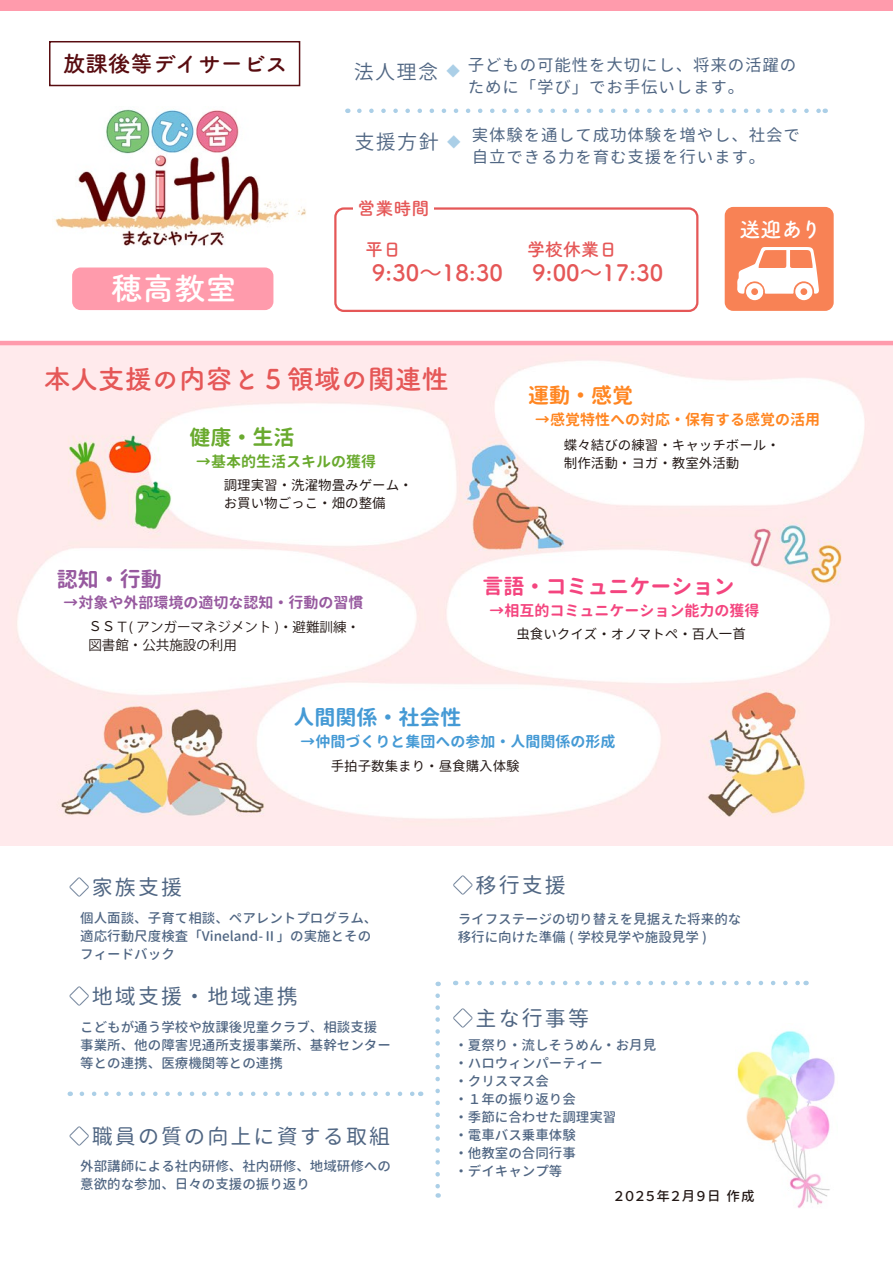
<style>
.page{position:relative;width:893px;height:1263px;background:#fff}
.page>*{position:absolute;margin:0;border:0;box-sizing:border-box;transform-origin:0 0}
.t1{font:700 31.5px "Tsuku A Rd Gothic";color:#fff}
.t2{font:700 27px "Tsuku A Rd Gothic";color:#e55757}
.t3{font:700 22.5px "Tsuku A Rd Gothic";color:#e55757}
.t4{font:700 22.5px "Tsuku A Rd Gothic";color:#580c10}
.t5{font:21px "Gen Jyuu Gothic X";letter-spacing:.1em;color:#506683}
.t6{font:700 21px "Gen Jyuu Gothic X";color:#f4457f}
.t7{font:700 21px "Gen Jyuu Gothic X";color:#459ad5}
.t8{font:700 21px "Gen Jyuu Gothic X";color:#97599f}
.t9{font:700 21px "Gen Jyuu Gothic X";color:#ff8622}
.t10{font:700 21px "Gen Jyuu Gothic X";color:#6aaa2f}
.t11{font:700 21px "Tsuku A Rd Gothic";color:#fff}
.t12{font:19.5px "Koz Go Pr 6 N";letter-spacing:.1em;color:#506683}
.t13{font:700 18px "Tsuku A Rd Gothic";color:#e55757}
.t14{font:16.5px/22.5px "Gen Jyuu Gothic X";letter-spacing:.05em;color:#506683}
.t15{font:700 15px "Gen Jyuu Gothic X";color:#459ad5}
.t16{font:700 15px "Gen Jyuu Gothic X";color:#97599f}
.t17{font:700 15px "Gen Jyuu Gothic X";color:#ff8622}
.t18{font:700 15px "Gen Jyuu Gothic X";color:#f4457f}
.t19{font:700 15px "Gen Jyuu Gothic X";color:#6aaa2f}
.t20{font:500 13.5px/18px "Gen Jyuu Gothic X";color:#506683}
.t21{font:13.5px/18px "Gen Jyuu Gothic X";color:#231815}
.t22{font:13.5px/17.9px "Koz Go Pr 6 N";color:#231815}
.t23{font:13.5px "Gen Jyuu Gothic X P Medium";letter-spacing:.1em;color:#231815}
.s1{font-size:13.5px;color:#abcfe7}
.s2{font-family:"irohamaru";font-weight:400}
.s3{font-family:"Gen Jyuu Gothic X"}
</style>
<div class="page">
<img style="left:0;top:345px;width:893px;height:500px">
<div style="left:725px;top:207px;width:109px;height:104px;background:#f88255;border-radius:9px"></div>
<div style="left:0;top:0;width:893px;height:10px;background:#ff9bac"></div>
<div style="left:72px;top:267px;width:201px;height:43px;background:#ff9bac;border-radius:9px"></div>
<hr style="left:0;top:341px;width:893px;height:4px;background:#ff9bac">
<svg style="left:467px;top:981px;width:332px;height:4px"></svg>
<svg style="left:82px;top:1091px;width:332px;height:5px"></svg>
<svg style="left:435px;top:996px;width:5px;height:202px"></svg>
<svg style="left:737px;top:247px;width:82px;height:53px"></svg>
<svg style="left:359px;top:109px;width:460px;height:4px"></svg>
<img style="left:55px;top:109px;width:251px;height:137px">
<img style="left:737px;top:1031px;width:98px;height:177px">
<div style="left:334px;top:207px;width:364px;height:105px;border:2px solid #e55757;border-radius:9px"></div>
<div style="left:353px;top:199px;width:81px;height:21px;background:#fff"></div>
<div style="left:49px;top:41px;width:251px;height:45px;border:2px solid #580c10"></div>
<h3 class="t4" style="left:63px;top:46px;width:227px">放課後等デイサービス</h3>
<h1 class="t1" style="left:111px;top:264px;width:127px">穂高教室</h1>
<h3 class="t12" style="left:354px;top:61px;width:107px">法人理念 <span class="s1">◆</span></h3>
<p class="t14" style="left:468px;top:53px;width:330px">子どもの可能性を大切にし、将来の活躍のために「学び」でお手伝いします。</p>
<h3 class="t12" style="left:355px;top:131px;width:107px">支援方針 <span class="s1">◆</span></h3>
<p class="t14" style="left:472px;top:123px;width:330px">実体験を通して成功体験を増やし、社会で自立できる力を育む支援を行います。</p>
<h3 class="t13" style="left:357px;top:194px;width:73px">営業時間</h3>
<h3 class="t13" style="left:365px;top:235px;width:254px">平日　　　　　　　学校休業日</h3>
<h3 class="t3" style="left:372px;top:255px;width:293px">9:30<span class="s2">〜</span>18:30　 9:00<span class="s2">〜</span>17:30</h3>
<h3 class="t11" style="left:740px;top:213px;width:83px">送迎あり</h3>
<h2 class="t2" style="left:44px;top:358px;width:406px">本人支援の内容と５領域の関連性</h2>
<h3 class="t10" style="left:189px;top:422px;width:106px">健康・生活</h3>
<p class="t19" style="left:196px;top:450px;width:182px">→基本的生活スキルの獲得</p>
<p class="t21" style="left:224px;top:476px;width:191px">調理実習・洗濯物畳みゲーム・お買い物ごっこ・畑の整備</p>
<h3 class="t8" style="left:57px;top:564px;width:106px">認知・行動</h3>
<p class="t16" style="left:64px;top:592px;width:301px">→対象や外部環境の適切な認知・行動の習慣</p>
<p class="t22" style="left:88px;top:618px;width:273px"><span class="s3">ＳＳ</span>Ｔ( アンガーマネジメント )・避難訓練・図書館・公共施設の利用</p>
<h3 class="t9" style="left:528px;top:380px;width:106px">運動・感覚</h3>
<p class="t17" style="left:535px;top:408px;width:286px">→感覚特性への対応・保有する感覚の活用</p>
<p class="t21" style="left:564px;top:435px;width:217px">蝶々結びの練習・キャッチボール・制作活動・ヨガ・教室外活動</p>
<h3 class="t6" style="left:483px;top:571px;width:253px">言語・コミュニケーション</h3>
<p class="t18" style="left:489px;top:599px;width:271px">→相互的コミュニケーション能力の獲得</p>
<p class="t21" style="left:516px;top:625px;width:231px">虫食いクイズ・オノマトペ・百人一首</p>
<h3 class="t7" style="left:294px;top:702px;width:170px">人間関係・社会性</h3>
<p class="t15" style="left:300px;top:731px;width:316px">→仲間づくりと集団への参加・人間関係の形成</p>
<p class="t21" style="left:331px;top:756px;width:191px">手拍子数集まり・昼食購入体験</p>
<h3 class="t5" style="left:69px;top:872px;width:115px">◇家族支援</h3>
<h3 class="t5" style="left:452px;top:870px;width:115px">◇移行支援</h3>
<p class="t20" style="left:80px;top:908px;width:299px">個人面談、子育て相談、ペアレントプログラム、適応行動尺度検査「Vineland-Ⅱ」の実施とそのフィードバック</p>
<p class="t20" style="left:458px;top:910px;width:285px">ライフステージの切り替えを見据えた将来的な移行に向けた準備 ( 学校見学や施設見学 )</p>
<h3 class="t5" style="left:69px;top:981px;width:230px">◇地域支援・地域連携</h3>
<p class="t20" style="left:80px;top:1018px;width:312px">こどもが通う学校や放課後児童クラブ、相談支援事業所、他の障害児通所支援事業所、基幹センター等との連携、医療機関等との連携</p>
<h3 class="t5" style="left:69px;top:1121px;width:323px">◇職員の質の向上に資する取組</h3>
<p class="t20" style="left:80px;top:1157px;width:312px">外部講師による社内研修、社内研修、地域研修への意欲的な参加、日々の支援の振り返り</p>
<h3 class="t5" style="left:452px;top:1003px;width:138px">◇主な行事等</h3>
<p class="t20" style="left:454px;top:1036px;width:203px">・夏祭り ・流しそうめん ・お月見・ハロウィンパーティー<br>・クリスマス会<br>・１年の振り返り会<br>・季節に合わせた調理実習<br>・電車バス乗車体験<br>・他教室の合同行事<br>・デイキャンプ等</p>
<p class="t23" style="left:614px;top:1187px;width:142px">２０２５年２月９日 作成</p>
</div>
